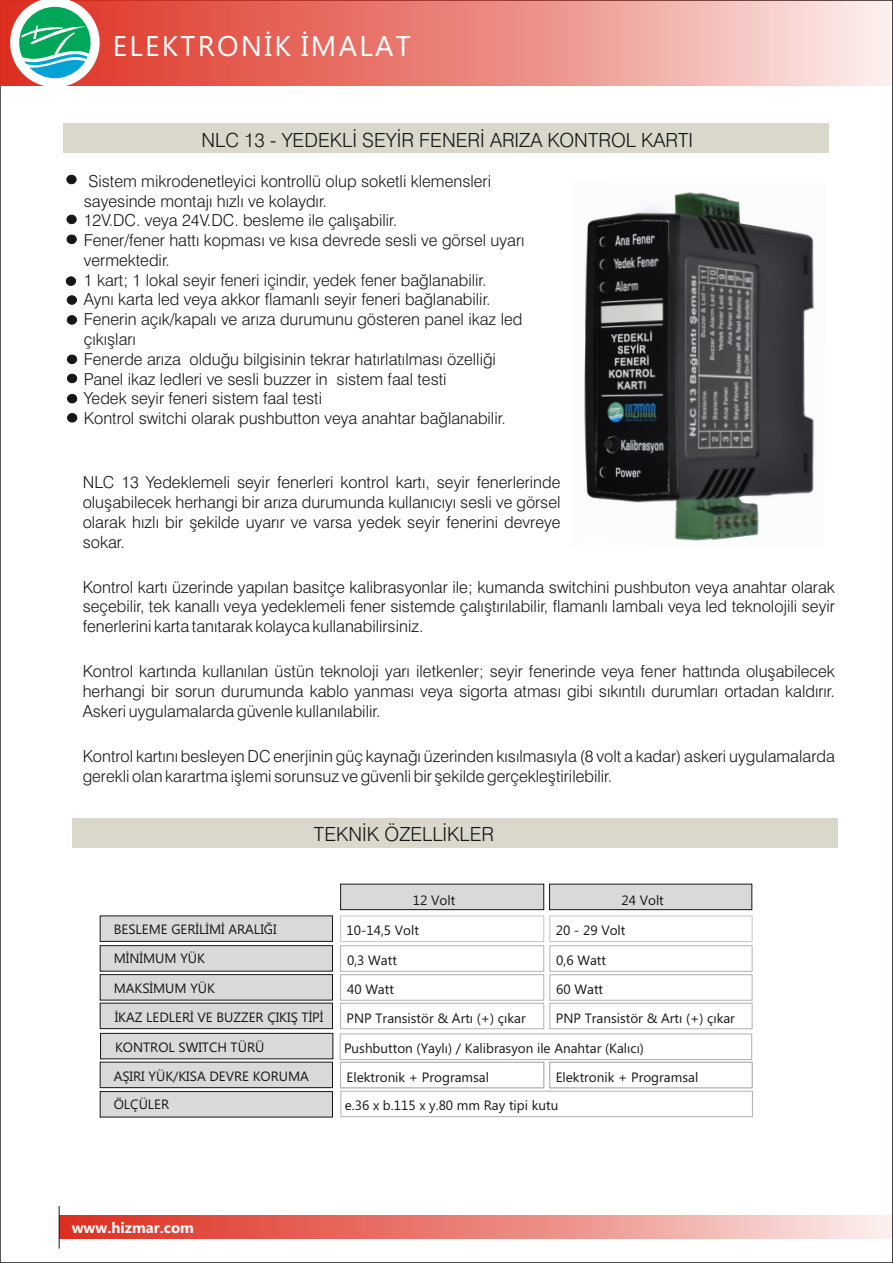
<style>
.page{position:relative;width:893px;height:1263px;background:#fff}
.page>*{position:absolute;margin:0;border:0;box-sizing:border-box;transform-origin:0 0}
.t1{font:28.5px "Ebrima";letter-spacing:.08em;color:#fff}
.t2{font:300 19.5px "Swiss 721 BT";color:#151616}
.t3{font:300 16.5px/19.8px "Swiss 721 BT";color:#151616;text-align:justify}
.t4{font:700 15px "Ebrima";color:#fff}
.t5{font:13.5px "Ebrima";color:#151616}
.t6{font:13.5px "Ebrima";color:#151616;scale:1.59 1}
</style>
<div class="page">
<div style="left:64px;top:123px;width:765px;height:30px;background:#d9d8cb"></div>
<svg style="left:0;top:0;width:893px;height:85px;background:#eb8e86"></svg>
<svg style="left:10px;top:0;width:90px;height:86px"></svg>
<div style="left:59px;top:1215px;width:834px;height:24px;background:linear-gradient(to right,#dc2718,#fbe6e5)"></div>
<img style="left:584px;top:192px;width:231px;height:349px">
<div style="left:72px;top:819px;width:766px;height:29px;background:#d9d8cb"></div>
<div style="left:66px;top:175px;width:10px;height:9px;background:#151616;border:1px solid #151616;border-radius:50%"></div>
<div style="left:67px;top:215px;width:10px;height:9px;background:#151616;border:1px solid #151616;border-radius:50%"></div>
<div style="left:67px;top:374px;width:10px;height:9px;background:#151616;border:1px solid #151616;border-radius:50%"></div>
<div style="left:66px;top:276px;width:10px;height:10px;background:#151616;border:1px solid #151616;border-radius:50%"></div>
<div style="left:67px;top:295px;width:10px;height:10px;background:#151616;border:1px solid #151616;border-radius:50%"></div>
<div style="left:67px;top:315px;width:10px;height:10px;background:#151616;border:1px solid #151616;border-radius:50%"></div>
<div style="left:67px;top:355px;width:10px;height:9px;background:#151616;border:1px solid #151616;border-radius:50%"></div>
<div style="left:67px;top:235px;width:10px;height:9px;background:#151616;border:1px solid #151616;border-radius:50%"></div>
<div style="left:67px;top:394px;width:10px;height:9px;background:#151616;border:1px solid #151616;border-radius:50%"></div>
<div style="left:67px;top:413px;width:10px;height:9px;background:#151616;border:1px solid #151616;border-radius:50%"></div>
<div style="left:100px;top:1033px;width:233px;height:26px;background:#d9d9da;border:1px solid #151616"></div>
<div style="left:340px;top:916px;width:204px;height:26px;background:#fff;border:1px solid #c5c5c5"></div>
<div style="left:340px;top:945px;width:204px;height:27px;background:#fff;border:1px solid #afb0b0"></div>
<div style="left:340px;top:974px;width:204px;height:26px;background:#fff;border:1px solid #afb0b0"></div>
<div style="left:100px;top:915px;width:233px;height:27px;background:#d9d9da;border:1px solid #151616"></div>
<div style="left:100px;top:945px;width:233px;height:26px;background:#d9d9da;border:1px solid #151616"></div>
<div style="left:340px;top:1003px;width:204px;height:26px;background:#fff;border:1px solid #afb0b0"></div>
<div style="left:100px;top:1003px;width:233px;height:26px;background:#d9d9da;border:1px solid #151616"></div>
<div style="left:100px;top:1062px;width:233px;height:26px;background:#d9d9da;border:1px solid #151616"></div>
<div style="left:100px;top:1091px;width:233px;height:26px;background:#d9d9da;border:1px solid #151616"></div>
<div style="left:100px;top:974px;width:233px;height:26px;background:#d9d9da;border:1px solid #151616"></div>
<div style="left:340px;top:1062px;width:204px;height:26px;background:#fff;border:1px solid #afb0b0"></div>
<div style="left:340px;top:884px;width:204px;height:26px;background:#d9d9da;border:1px solid #151616"></div>
<div style="left:549px;top:916px;width:203px;height:26px;background:#fff;border:1px solid #c5c5c5"></div>
<div style="left:549px;top:945px;width:203px;height:27px;background:#fff;border:1px solid #afb0b0"></div>
<div style="left:549px;top:974px;width:203px;height:26px;background:#fff;border:1px solid #afb0b0"></div>
<div style="left:549px;top:1003px;width:203px;height:26px;background:#fff;border:1px solid #afb0b0"></div>
<div style="left:549px;top:1062px;width:203px;height:26px;background:#fff;border:1px solid #afb0b0"></div>
<div style="left:549px;top:884px;width:203px;height:26px;background:#d9d9da;border:1px solid #151616"></div>
<div style="left:340px;top:1033px;width:412px;height:27px;background:#fff;border:1px solid #afb0b0"></div>
<div style="left:340px;top:1091px;width:413px;height:26px;background:#fff;border:1px solid #afb0b0"></div>
<svg style="left:0;top:1193px;width:64px;height:64px"></svg>
<h1 class="t1" style="left:113px;top:36px;width:299px">ELEKTRONİK İMALAT</h1>
<p class="t2" style="left:202px;top:132px;width:493px">NLC 13 - YEDEKLİ SEYİR FENERİ ARIZA KONTROL KARTI</p>
<p class="t3" style="left:84px;top:173px;width:442px;text-align:left">Sistem mikrodenetleyici kontrollü olup soketli klemensleri sayesinde montajı hızlı ve kolaydır.<br>12V.DC. veya 24V.DC. besleme ile çalışabilir.<br>Fener/fener hattı kopması ve kısa devrede sesli ve görsel uyarı vermektedir.<br>1 kart; 1 lokal seyir feneri içindir, yedek fener bağlanabilir.<br>Aynı karta led veya akkor flamanlı seyir feneri bağlanabilir.<br>Fenerin açık/kapalı ve arıza durumunu gösteren panel ikaz led çıkışları<br>Fenerde arıza olduğu bilgisinin tekrar hatırlatılması özelliği Panel ikaz ledleri ve sesli buzzer in sistem faal testi<br>Yedek seyir feneri sistem faal testi<br>Kontrol switchi olarak pushbutton veya anahtar bağlanabilir.</p>
<p class="t3" style="left:83px;top:474px;width:479px">NLC 13 Yedeklemeli seyir fenerleri kontrol kartı, seyir fenerlerinde oluşabilecek herhangi bir arıza durumunda kullanıcıyı sesli ve görsel olarak hızlı bir şekilde uyarır ve varsa yedek seyir fenerini devreye sokar.</p>
<p class="t3" style="left:83px;top:578px;width:754px">Kontrol kartı üzerinde yapılan basitçe kalibrasyonlar ile; kumanda switchini pushbuton veya anahtar olarak seçebilir, tek kanallı veya yedeklemeli fener sistemde çalıştırılabilir, flamanlı lambalı veya led teknolojili seyir fenerlerini karta tanıtarak kolayca kullanabilirsiniz.</p>
<p class="t3" style="left:83px;top:663px;width:754px">Kontrol kartında kullanılan üstün teknoloji yarı iletkenler; seyir fenerinde veya fener hattında oluşabilecek herhangi bir sorun durumunda kablo yanması veya sigorta atması gibi sıkıntılı durumları ortadan kaldırır.<br>Askeri uygulamalarda güvenle kullanılabilir.</p>
<p class="t3" style="left:83px;top:748px;width:754px">Kontrol kartını besleyen DC enerjinin güç kaynağı üzerinden kısılmasıyla (8 volt a kadar) askeri uygulamalarda gerekli olan karartma işlemi sorunsuz ve güvenli bir şekilde gerçekleştirilebilir.</p>
<p class="t2" style="left:314px;top:826px;width:182px">TEKNİK ÖZELLİKLER</p>
<p class="t5" style="left:413px;top:895px;width:44px">12 Volt</p>
<p class="t5" style="left:621px;top:895px;width:44px">24 Volt</p>
<p class="t5" style="left:114px;top:924px;width:164px">BESLEME GERİLİMİ ARALIĞI</p>
<p class="t5" style="left:346px;top:925px;width:74px">10-14,5 Volt</p>
<p class="t5" style="left:556px;top:925px;width:71px">20 - 29 Volt</p>
<p class="t5" style="left:114px;top:953px;width:93px">MİNİMUM YÜK</p>
<p class="t5" style="left:347px;top:955px;width:51px">0,3 Watt</p>
<p class="t5" style="left:556px;top:955px;width:51px">0,6 Watt</p>
<p class="t5" style="left:114px;top:983px;width:103px">MAKSİMUM YÜK</p>
<p class="t5" style="left:347px;top:985px;width:48px">40 Watt</p>
<p class="t5" style="left:556px;top:985px;width:48px">60 Watt</p>
<p class="t5" style="left:115px;top:1012px;width:210px">İKAZ LEDLERİ VE BUZZER ÇIKIŞ TİPİ</p>
<p class="t5" style="left:347px;top:1013px;width:181px">PNP Transistör &amp; Artı (+) çıkar</p>
<p class="t5" style="left:556px;top:1013px;width:181px">PNP Transistör &amp; Artı (+) çıkar</p>
<p class="t5" style="left:115px;top:1042px;width:151px">KONTROL SWITCH TÜRÜ</p>
<p class="t5" style="left:344px;top:1043px;width:301px">Pushbutton (Yaylı) / Kalibrasyon ile Anahtar (Kalıcı)</p>
<p class="t5" style="left:114px;top:1071px;width:197px">AŞIRI YÜK/KISA DEVRE KORUMA</p>
<p class="t6" style="left:347px;top:1072px;width:50px">Ø52mm</p>
<p class="t5" style="left:114px;top:1099px;width:57px">ÖLÇÜLER</p>
<p class="t5" style="left:347px;top:1072px;width:144px">Elektronik + Programsal</p>
<p class="t5" style="left:556px;top:1072px;width:144px">Elektronik + Programsal</p>
<p class="t6" style="left:556px;top:1072px;width:49px">Ø52mm</p>
<p class="t5" style="left:345px;top:1100px;width:215px">e.36 x b.115 x y.80 mm Ray tipi kutu</p>
<p class="t4" style="left:72px;top:1222px;width:124px">www.hizmar.com</p>
</div>
